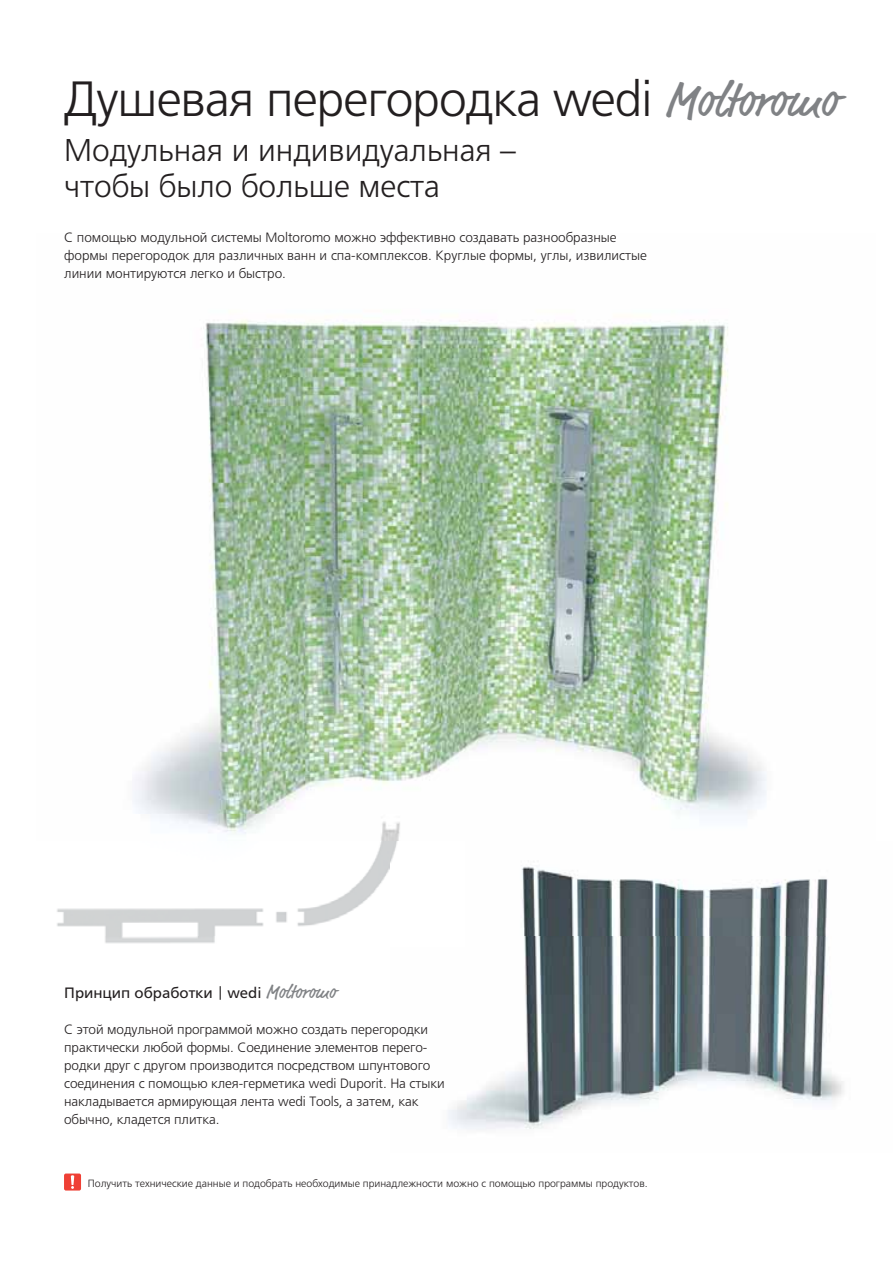
<style>
.page{position:relative;width:893px;height:1263px;background:#fff}
.page>*{position:absolute;margin:0;border:0;box-sizing:border-box;transform-origin:0 0}
.t1{font:300 49.5px "Frutiger LTCYR";letter-spacing:-.015em;color:#231f20}
.t2{font:300 31.5px/36px "Frutiger LTCYR";color:#231f20}
.t3{font:15px "Frutiger LTCYR";color:#231f20}
.t4{font:300 13.5px/18px "Frutiger LTCYR";letter-spacing:-.005em;color:#231f20}
.t5{font:300 10.5px "Frutiger LTCYR";color:#231f20}
.s1{font-family:"Market";font-weight:400;color:#808285}
.s2{font-family:"Market";font-size:19.5px;color:#808285}
</style>
<div class="page">
<img style="left:448px;top:935px;width:396px;height:195px">
<img style="left:57px;top:319px;width:771px;height:616px">
<img style="left:105px;top:935px;width:359px;height:12px">
<img style="left:57px;top:814px;width:407px;height:28px">
<svg style="left:220px;top:986px;width:1px;height:14px"></svg>
<div style="left:64px;top:1173px;width:17px;height:17px;background:#ef4035;border-radius:2px"></div>
<svg style="left:71px;top:1175px;width:3px;height:14px"></svg>
<h1 class="t1" style="left:64px;top:79px;width:775px">Душевая перегородка wedi <span class="s1">Moltoromo</span></h1>
<h2 class="t2" style="left:64px;top:135px;width:453px">Модульная и индивидуальная – чтобы было больше места</h2>
<p class="t4" style="left:64px;top:230px;width:584px">С помощью модульной системы Moltoromo можно эффективно создавать разнообразные формы перегородок для различных ванн и спа-комплексов. Круглые формы, углы, извилистые линии монтируются легко и быстро.</p>
<p class="t3" style="left:64px;top:987px;width:273px">Принцип обработки wedi <span class="s2">Moltoromo</span></p>
<p class="t4" style="left:64px;top:1022px;width:382px">С этой модульной программой можно создать перегородки практически любой формы. Соединение элементов перего&shy;родки друг с другом производится посредством шпунтового соединения с помощью клея-герметика wedi Duporit. На стыки накладывается армирующая лента wedi Tools, а затем, как обычно, кладется плитка.</p>
<p class="t5" style="left:88px;top:1179px;width:561px">Получить технические данные и подобрать необходимые принадлежности можно с помощью программы продуктов.</p>
</div>
